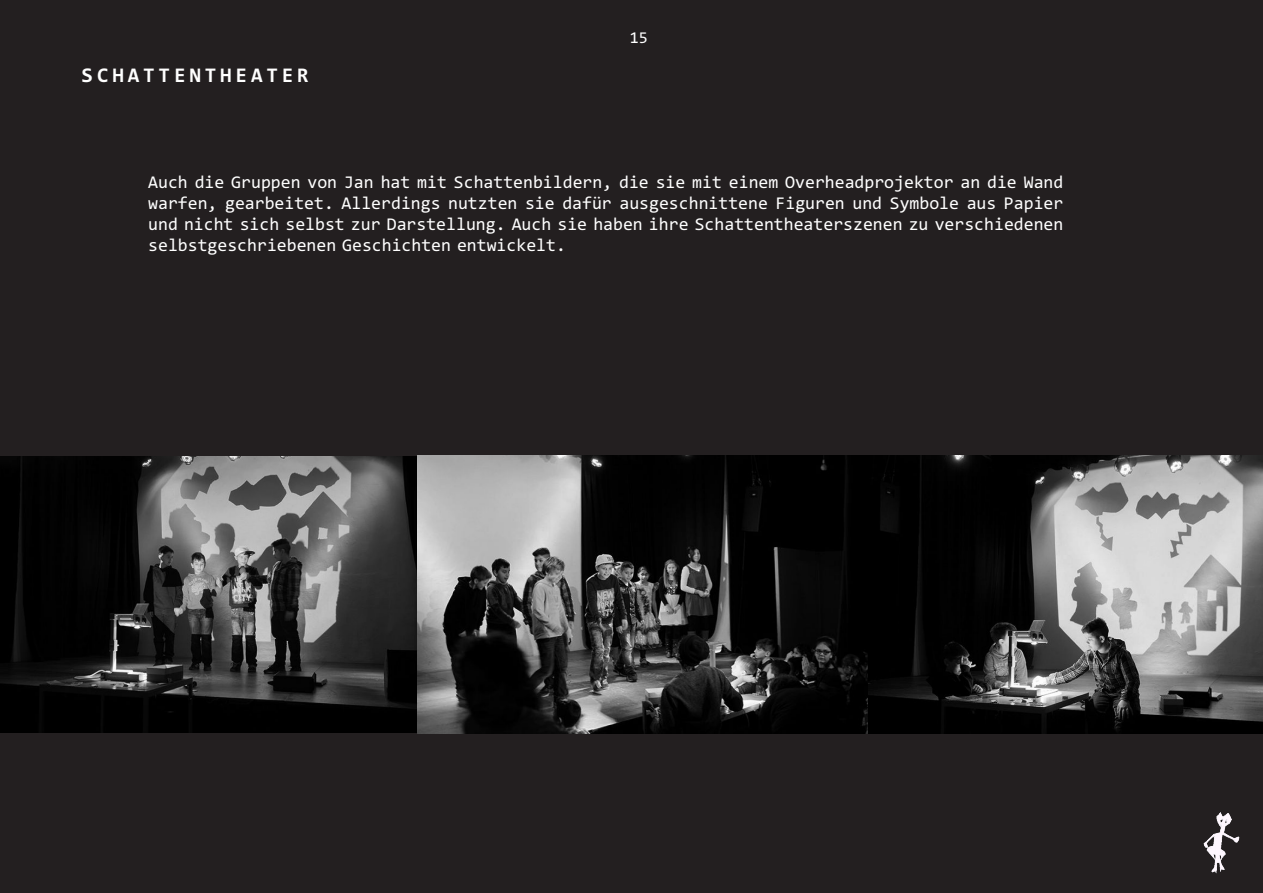
<style>
.page{position:relative;width:1263px;height:893px;background:#231f20}
.page>*{position:absolute;margin:0;border:0;box-sizing:border-box;transform-origin:0 0}
.t1{font:700 21px "Consolas";letter-spacing:.185em;color:#fff}
.t2{font:18px/21.1px "Consolas";color:#fff;text-align:justify}
.t3{font:16.5px "Consolas";color:#fff}
</style>
<div class="page">
<img style="left:0;top:456px;width:417px;height:276px">
<img style="left:867px;top:456px;width:396px;height:277px">
<img style="left:417px;top:456px;width:450px;height:277px">
<img style="left:1203px;top:810px;width:37px;height:63px">
<p class="t1" style="left:82px;top:67px;width:229px">SCHATTENTHEATER</p>
<p class="t3" style="left:630px;top:30px;width:20px">15</p>
<p class="t2" style="left:148px;top:173px;width:917px">Auch die Gruppen von Jan hat mit Schattenbildern, die sie mit einem Overheadprojektor an die Wand warfen, gearbeitet. Allerdings nutzten sie dafür ausgeschnittene Figuren und Symbole aus Papier und nicht sich selbst zur Darstellung. Auch sie haben ihre Schattentheaterszenen zu verschiedenen selbstgeschriebenen Geschichten entwickelt.</p>
</div>
